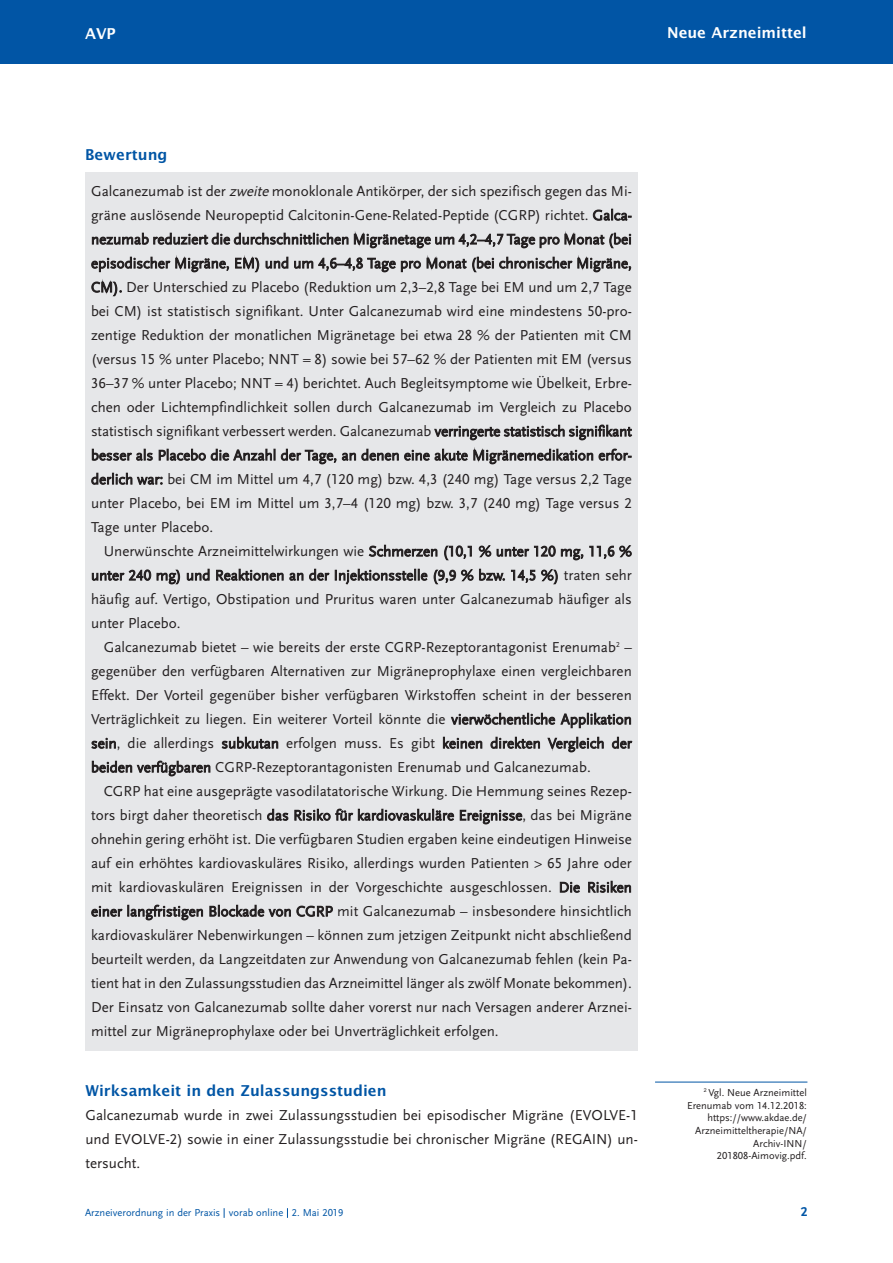
<style>
.page{position:relative;width:893px;height:1263px;background:#fff}
.page>*{position:absolute;margin:0;border:0;box-sizing:border-box;transform-origin:0 0}
.t1{font:15px/24px "Scala Sans LF";color:#231f20;text-align:justify}
.t2{font:600 15px "Lucida Sans";color:#0155a5}
.t3{font:600 15px "Lucida Sans";color:#fff}
.t4{font:700 13.5px "Scala Sans LF";color:#0155a5}
.t5{font:10.5px/12.6px "Scala Sans LF";color:#231f20;text-align:right}
.t6{font:10.5px "Scala Sans LF";color:#0155a5}
.s1{font-style:italic}
</style>
<div class="page">
<div style="left:0;top:0;width:892px;height:64px;background:#0155a5"></div>
<div style="left:85px;top:173px;width:553px;height:878px;background:#e6e7e9"></div>
<hr style="left:655px;top:1082px;width:152px;height:1px;background:#0155a5">
<p class="t3" style="left:85px;top:27px;width:32px">AVP</p>
<p class="t3" style="left:667px;top:27px;width:141px">Neue Arzneimittel</p>
<p class="t2" style="left:85px;top:148px;width:84px">Bewertung</p>
<p class="t1" style="left:91px;top:180px;width:542px">Galcanezumab ist der <span class="s1">zweite</span> monoklonale Antikörper, der sich spezifisch gegen das Mi&shy;gräne auslösende Neuropeptid Calcitonin-Gene-Related-Peptide (CGRP) richtet. Galca&shy;nezumab reduziert die durchschnittlichen Migränetage um 4,2–4,7 Tage pro Monat (bei episodischer Migräne, EM) und um 4,6–4,8 Tage pro Monat (bei chronischer Migräne, CM). Der Unterschied zu Placebo (Reduktion um 2,3–2,8 Tage bei EM und um 2,7 Tage bei CM) ist statistisch signifikant. Unter Galcanezumab wird eine mindestens 50-pro&shy;zentige Reduktion der monatlichen Migränetage bei etwa 28 % der Patienten mit CM (versus 15 % unter Placebo; NNT = 8) sowie bei 57–62 % der Patienten mit EM (versus 36–37 % unter Placebo; NNT = 4) berichtet. Auch Begleitsymptome wie Übelkeit, Erbre&shy;chen oder Lichtempfindlichkeit sollen durch Galcanezumab im Vergleich zu Placebo statistisch signifikant verbessert werden. Galcanezumab verringerte statistisch signifikant besser als Placebo die Anzahl der Tage, an denen eine akute Migränemedikation erfor&shy;derlich war: bei CM im Mittel um 4,7 (120 mg) bzw. 4,3 (240 mg) Tage versus 2,2 Tage unter Placebo, bei EM im Mittel um 3,7–4 (120 mg) bzw. 3,7 (240 mg) Tage versus 2<br>Tage unter Placebo.</p>
<p class="t1" style="left:91px;top:540px;width:542px;text-indent:13px">Unerwünschte Arzneimittelwirkungen wie Schmerzen (10,1 % unter 120 mg, 11,6 % unter 240 mg) und Reaktionen an der Injektionsstelle (9,9 % bzw. 14,5 %) traten sehr häufig auf. Vertigo, Obstipation und Pruritus waren unter Galcanezumab häufiger als unter Placebo.</p>
<p class="t1" style="left:91px;top:636px;width:542px;text-indent:13px">Galcanezumab bietet – wie bereits der erste CGRP-Rezeptorantagonist Erenumab<sup>2</sup> – gegenüber den verfügbaren Alternativen zur Migräneprophylaxe einen vergleichbaren Effekt. Der Vorteil gegenüber bisher verfügbaren Wirkstoffen scheint in der besseren Verträglichkeit zu liegen. Ein weiterer Vorteil könnte die vierwöchentliche Applikation sein, die allerdings subkutan erfolgen muss. Es gibt keinen direkten Vergleich der beiden verfügbaren CGRP-Rezeptorantagonisten Erenumab und Galcanezumab.</p>
<p class="t1" style="left:91px;top:780px;width:542px;text-indent:13px">CGRP hat eine ausgeprägte vasodilatatorische Wirkung. Die Hemmung seines Rezep&shy;tors birgt daher theoretisch das Risiko für kardiovaskuläre Ereignisse, das bei Migräne ohnehin gering erhöht ist. Die verfügbaren Studien ergaben keine eindeutigen Hinweise auf ein erhöhtes kardiovaskuläres Risiko, allerdings wurden Patienten &gt; 65 Jahre oder mit kardiovaskulären Ereignissen in der Vorgeschichte ausgeschlossen. Die Risiken einer langfristigen Blockade von CGRP mit Galcanezumab – insbesondere hinsichtlich kardiovaskulärer Nebenwirkungen – können zum jetzigen Zeitpunkt nicht abschließend beurteilt werden, da Langzeitdaten zur Anwendung von Galcanezumab fehlen (kein Pa&shy;tient hat in den Zulassungsstudien das Arzneimittel länger als zwölf Monate bekommen).<br>Der Einsatz von Galcanezumab sollte daher vorerst nur nach Versagen anderer Arznei&shy;mittel zur Migräneprophylaxe oder bei Unverträglichkeit erfolgen.</p>
<p class="t2" style="left:85px;top:1084px;width:303px">Wirksamkeit in den Zulassungsstudien</p>
<p class="t1" style="left:85px;top:1104px;width:554px">Galcanezumab wurde in zwei Zulassungsstudien bei episodischer Migräne (EVOLVE-1 und EVOLVE-2) sowie in einer Zulassungsstudie bei chronischer Migräne (REGAIN) un&shy;tersucht.</p>
<p class="t5" style="left:687px;top:1087px;width:121px"><sup>2</sup> Vgl. Neue Arzneimittel<br>Erenumab vom 14.12.2018: https://www.akdae.de/<br>Arzneimitteltherapie/NA/<br>Archiv-INN/<br>201808-Aimovig.pdf.</p>
<p class="t6" style="left:85px;top:1208px;width:260px">Arzneiverordnung in der Praxis vorab online 2. Mai 2019</p>
<p class="t4" style="left:801px;top:1204px;width:8px">2</p>
</div>
